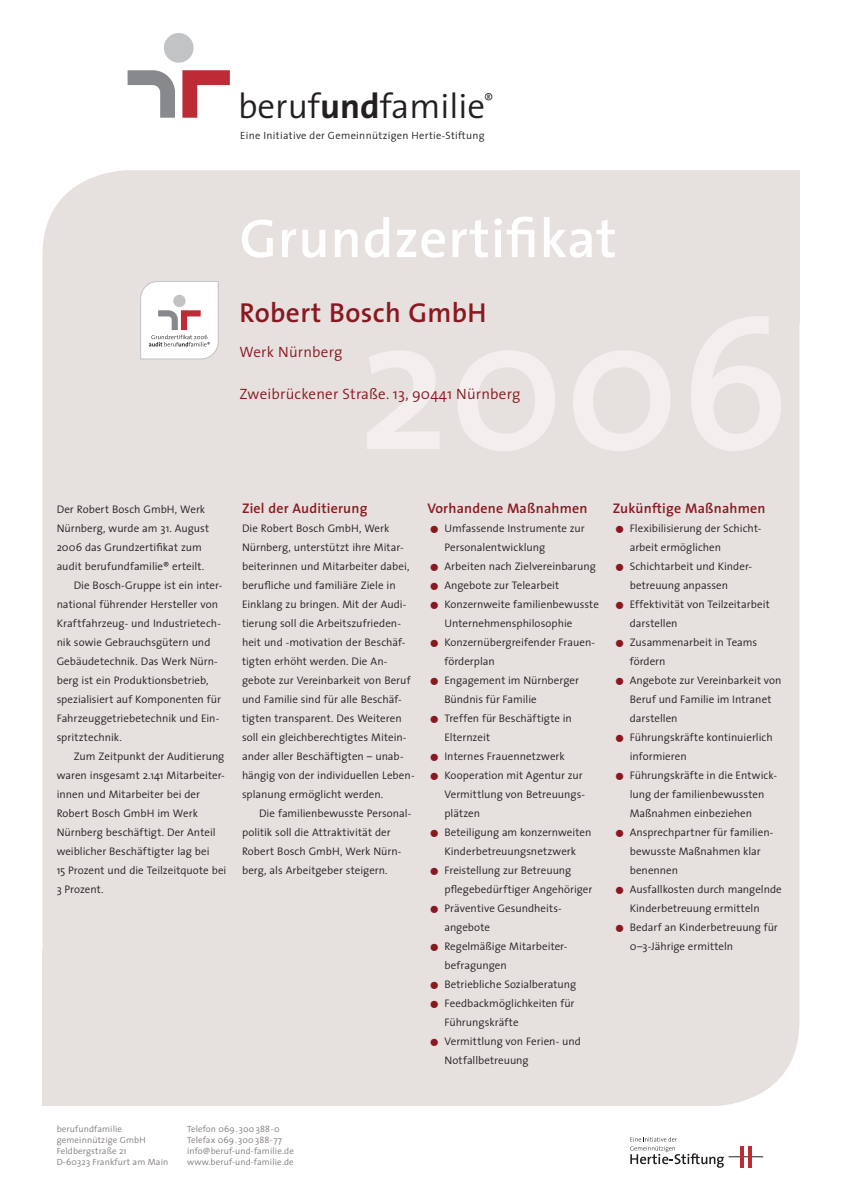
<style>
.page{position:relative;width:842px;height:1191px;background:#fff}
.page>*{position:absolute;margin:0;border:0;box-sizing:border-box;transform-origin:0 0}
.t1{font:600 55px "The Sans";letter-spacing:.015em;color:#fff}
.t2{font:300 35px "The Sans";color:#231f20}
.t3{font:600 27.5px "The Sans";letter-spacing:.015em;color:#8a1820}
.t4{font:300 15px "The Sans";letter-spacing:.015em;color:#8a1820}
.t5{font:600 14px "The Sans";letter-spacing:.015em;color:#8a1820}
.t6{font:300 11px/19px "The Sans";color:#231f20}
.t7{font:300 10.5px "The Sans";letter-spacing:.03em;color:#231f20}
.t8{font:300 9px/11px "The Sans";letter-spacing:.015em;color:#817b7a}
.s1{font-weight:700}
.s2{font-size:33px;color:#8a1820}
</style>
<div class="page">
<div style="left:43px;top:170px;width:756px;height:936px;background:#e6e0de;border-radius:85px"></div>
<div style="left:516px;top:170px;width:283px;height:153px;background:#e6e0de"></div>
<div style="left:43px;top:950px;width:283px;height:156px;background:#e6e0de"></div>
<svg style="left:140px;top:281px;width:78px;height:78px;background:#f0eaeb"></svg>
<hr style="left:728px;top:1156px;width:35px;height:1px;background:#231f20">
<hr style="left:740px;top:1145px;width:3px;height:22px;background:#be2b36">
<hr style="left:748px;top:1145px;width:4px;height:22px;background:#be2b36">
<svg style="left:630px;top:1137px;width:94px;height:30px"></svg>
<div style="left:164px;top:33px;width:30px;height:30px;background:#c2c3c5;border-radius:50%"></div>
<svg style="left:182px;top:70px;width:48px;height:48px"></svg>
<svg style="left:128px;top:70px;width:47px;height:48px"></svg>
<h2 class="t2" style="left:238px;top:77px;width:257px">beruf<span class="s1">und</span>familie<sup>®</sup></h2>
<p class="t7" style="left:240px;top:127px;width:246px">Eine Initiative der Gemeinnützigen Hertie-Stiftung</p>
<h1 class="t1" style="left:240px;top:193px;width:379px">Grundzertifikat</h1>
<h3 class="t3" style="left:240px;top:290px;width:249px">Robert Bosch GmbH</h3>
<h3 class="t4" style="left:240px;top:340px;width:104px">Werk Nürnberg</h3>
<h3 class="t4" style="left:240px;top:382px;width:282px">Zweibrückener Straße. 13, 90441 Nürnberg</h3>
<p class="t6" style="left:57px;top:499px;width:150px">Der Robert Bosch GmbH, Werk</p>
<p class="t6" style="left:57px;top:518px;width:154px">Nürnberg, wurde am 31. August</p>
<p class="t6" style="left:57px;top:537px;width:147px">2006 das Grundzertifikat zum</p>
<p class="t6" style="left:57px;top:556px;width:149px">audit berufundfamilie® erteilt.</p>
<p class="t6" style="left:74px;top:575px;width:150px">Die Bosch-Gruppe ist ein inter-</p>
<p class="t6" style="left:57px;top:594px;width:163px">national führender Hersteller von</p>
<p class="t6" style="left:57px;top:613px;width:166px">Kraftfahrzeug- und Industrietech-</p>
<p class="t6" style="left:57px;top:632px;width:155px">nik sowie Gebrauchsgütern und</p>
<p class="t6" style="left:57px;top:651px;width:163px">Gebäudetechnik. Das Werk Nürn-</p>
<p class="t6" style="left:57px;top:670px;width:153px">berg ist ein Produktionsbetrieb,</p>
<p class="t6" style="left:57px;top:689px;width:166px">spezialisiert auf Komponenten für</p>
<p class="t6" style="left:57px;top:708px;width:164px">Fahrzeuggetriebetechnik und Ein-</p>
<p class="t6" style="left:57px;top:727px;width:67px">spritztechnik.</p>
<p class="t6" style="left:74px;top:746px;width:152px">Zum Zeitpunkt der Auditierung</p>
<p class="t6" style="left:57px;top:765px;width:168px">waren insgesamt 2.141 Mitarbeiter-</p>
<p class="t6" style="left:57px;top:784px;width:145px">innen und Mitarbeiter bei der</p>
<p class="t6" style="left:57px;top:803px;width:143px">Robert Bosch GmbH im Werk</p>
<p class="t6" style="left:57px;top:822px;width:160px">Nürnberg beschäftigt. Der Anteil</p>
<p class="t6" style="left:57px;top:841px;width:154px">weiblicher Beschäftigter lag bei</p>
<p class="t6" style="left:57px;top:860px;width:171px">15 Prozent und die Teilzeitquote bei</p>
<p class="t6" style="left:57px;top:879px;width:48px">3 Prozent.</p>
<p class="t5" style="left:242px;top:497px;width:127px">Ziel der Auditierung</p>
<p class="t6" style="left:242px;top:518px;width:174px">Die Robert Bosch GmbH, Werk Nürnberg, unterstützt ihre Mit-ar&shy;bei-ter-innen und Mitarbeiter dabei, berufliche und familiäre Ziele in Einklang zu bringen. Mit der Audi&shy;tierung soll die Arbeits-zufrieden&shy;heit und -motivation der Beschäf&shy;tigten erhöht werden. Die An&shy;gebote zur Vereinbarkeit von Beruf und Familie sind für alle Beschäf&shy;tigten transparent. Des Weiteren soll ein gleichberechtigtes Mitein&shy;ander aller Beschäftigten – unab&shy;hängig von der individuellen Leben&shy;splanung ermöglicht werden.</p>
<p class="t6" style="left:242px;top:803px;width:171px;text-indent:17px">Die familienbewusste Personal&shy;politik soll die Attrak-tivität der Robert Bosch GmbH, Werk Nürn&shy;berg, als Arbeitgeber steigern.</p>
<p class="t5" style="left:427px;top:497px;width:162px">Vorhandene Maßnahmen</p>
<p class="t6" style="left:444px;top:518px;width:142px;text-indent:-17px"><span class="s2">•</span> Umfassende Instrumente zur<br>Personalentwicklung</p>
<p class="t6" style="left:427px;top:556px;width:170px"><span class="s2">•</span> Arbeiten nach Zielvereinbarung</p>
<p class="t6" style="left:427px;top:575px;width:133px"><span class="s2">•</span> Angebote zur Telearbeit</p>
<p class="t6" style="left:444px;top:594px;width:156px;text-indent:-17px"><span class="s2">•</span> Konzernweite familienbewusste<br>Unternehmensphilosophie</p>
<p class="t6" style="left:444px;top:632px;width:152px;text-indent:-17px"><span class="s2">•</span> Konzernübergreifender Frauen&shy;förderplan</p>
<p class="t6" style="left:444px;top:670px;width:136px;text-indent:-17px"><span class="s2">•</span> Engagement im Nürnberger<br>Bündnis für Familie</p>
<p class="t6" style="left:444px;top:708px;width:129px;text-indent:-17px"><span class="s2">•</span> Treffen für Beschäftigte in<br>Elternzeit</p>
<p class="t6" style="left:427px;top:746px;width:139px"><span class="s2">•</span> Internes Frauennetzwerk</p>
<p class="t6" style="left:444px;top:765px;width:142px;text-indent:-17px"><span class="s2">•</span> Kooperation mit Agentur zur<br>Vermittlung von Betreuungs&shy;plätzen</p>
<p class="t6" style="left:427px;top:822px;width:166px;text-align:center"><span class="s2">•</span> Beteiligung am konzernweiten<br>Kinderbetreuungsnetzwerk</p>
<p class="t6" style="left:444px;top:860px;width:150px;text-indent:-17px"><span class="s2">•</span> Freistellung zur Betreuung pflegebedürftiger Angehöriger</p>
<p class="t6" style="left:444px;top:898px;width:118px;text-indent:-17px"><span class="s2">•</span> Präventive Gesundheits&shy;angebote</p>
<p class="t6" style="left:444px;top:936px;width:123px;text-indent:-17px"><span class="s2">•</span> Regelmäßige Mitarbeiter&shy;befragungen</p>
<p class="t6" style="left:427px;top:974px;width:150px"><span class="s2">•</span> Betriebliche Sozialberatung</p>
<p class="t6" style="left:444px;top:993px;width:132px;text-indent:-17px"><span class="s2">•</span> Feedbackmöglichkeiten für<br>Führungskräfte</p>
<p class="t6" style="left:444px;top:1031px;width:138px;text-indent:-17px"><span class="s2">•</span> Vermittlung von Ferien- und<br>Notfallbetreuung</p>
<p class="t5" style="left:613px;top:497px;width:154px">Zukünftige Maßnahmen</p>
<p class="t6" style="left:630px;top:518px;width:132px;text-indent:-17px"><span class="s2">•</span> Flexibilisierung der Schicht&shy;arbeit ermöglichen</p>
<p class="t6" style="left:613px;top:556px;width:140px;text-align:center"><span class="s2">•</span> Schichtarbeit und Kinder&shy;betreuung anpassen</p>
<p class="t6" style="left:630px;top:594px;width:141px;text-indent:-17px"><span class="s2">•</span> Effektivität von Teilzeitarbeit darstellen</p>
<p class="t6" style="left:630px;top:632px;width:129px;text-indent:-17px"><span class="s2">•</span> Zusammenarbeit in Teams fördern</p>
<p class="t6" style="left:630px;top:670px;width:153px;text-indent:-17px"><span class="s2">•</span> Angebote zur Vereinbarkeit von<br>Beruf und Familie im Intranet darstellen</p>
<p class="t6" style="left:630px;top:727px;width:145px;text-indent:-17px"><span class="s2">•</span> Führungskräfte kontinuierlich informieren</p>
<p class="t6" style="left:630px;top:765px;width:149px;text-indent:-17px"><span class="s2">•</span> Führungskräfte in die Entwick&shy;lung der familienbewussten<br>Maßnahmen einbeziehen</p>
<p class="t6" style="left:630px;top:822px;width:144px;text-indent:-17px"><span class="s2">•</span> Ansprechpartner für familien&shy;bewusste Maßnahmen klar benennen</p>
<p class="t6" style="left:613px;top:879px;width:171px;text-align:center"><span class="s2">•</span> Ausfallkosten durch mangelnde<br>Kinderbetreuung ermitteln</p>
<p class="t6" style="left:630px;top:917px;width:150px;text-indent:-17px"><span class="s2">•</span> Bedarf an Kinderbetreuung für<br>0–3-Jährige ermitteln</p>
<p class="t8" style="left:57px;top:1123px;width:113px">berufundfamilie gemeinnützige GmbH<br>Feldbergstraße 21<br>D-60323 Frankfurt am Main</p>
<p class="t8" style="left:187px;top:1123px;width:108px">Telefon 069.300 388-0<br>Telefax 069.300 388-77 info@beruf-und-familie.de www.beruf-und-familie.de</p>
</div>
